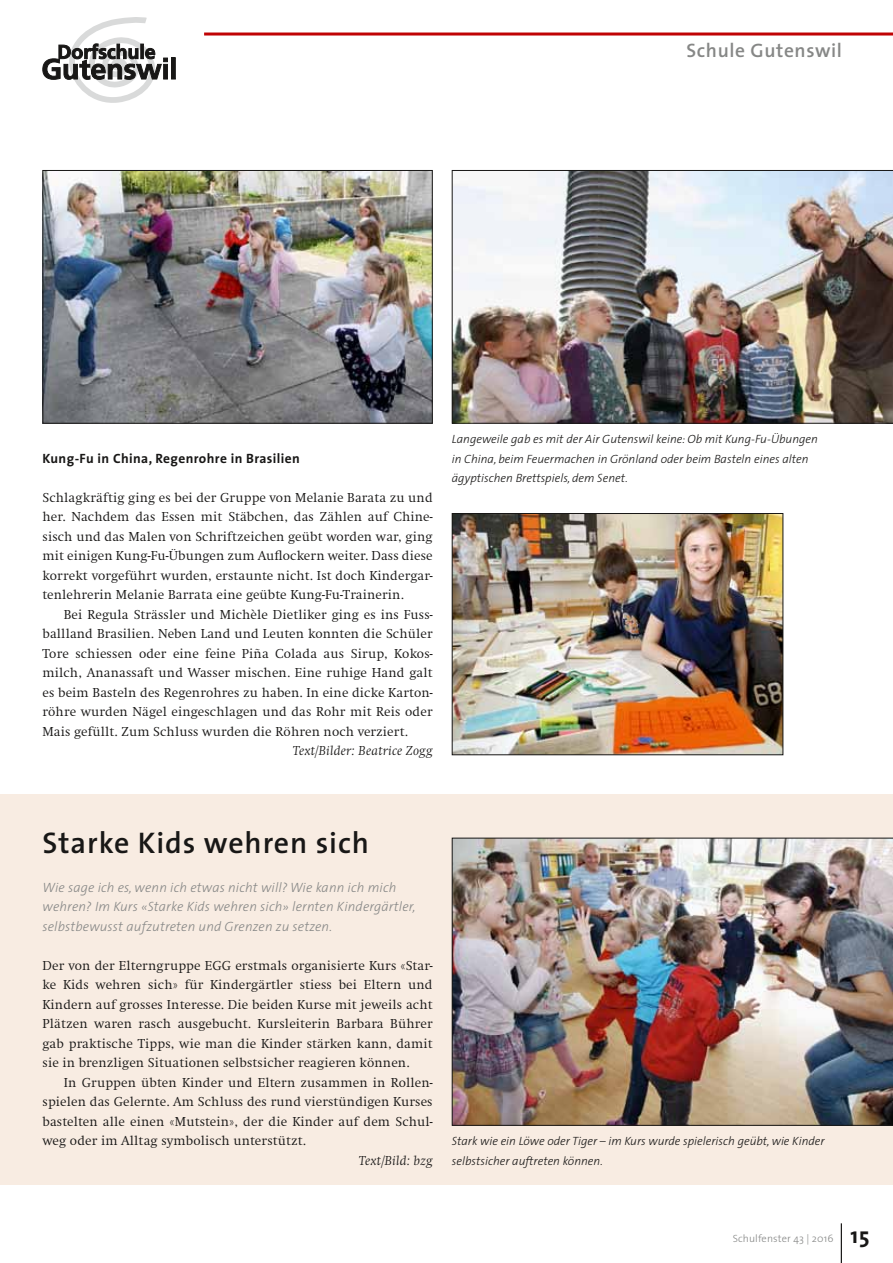
<style>
.page{position:relative;width:893px;height:1263px;background:#fff}
.page>*{position:absolute;margin:0;border:0;box-sizing:border-box;transform-origin:0 0}
.t1{font:600 30px "The Sans";letter-spacing:.03em;color:#181716}
.t2{font:600 19.5px "The Sans";letter-spacing:.03em;color:#868786}
.t3{font:300 13.5px "Swift";letter-spacing:.01em;color:#181716}
.t4{font:italic 300 13.5px/19.5px "The Sans";letter-spacing:.01em;color:#868786}
.t5{font:italic 300 13.5px "Swift";letter-spacing:.02em;color:#181716}
.t6{font:700 13.5px "The Sans";letter-spacing:.03em;color:#181716}
.t7{font:italic 300 12px/19.5px "The Sans";color:#181716}
.t8{font:300 10.5px "The Sans";letter-spacing:.01em;color:#868786}
.s1{font-weight:700;font-size:22.5px;color:#181716}
</style>
<div class="page">
<hr style="left:204px;top:33px;width:689px;height:3px;background:#c00304">
<hr style="left:841px;top:1223px;width:1px;height:40px;background:#181716">
<img style="left:45px;top:172px;width:386px;height:250px">
<div style="left:43px;top:170px;width:390px;height:254px;border:1px solid #181716"></div>
<img style="left:454px;top:515px;width:327px;height:238px">
<div style="left:452px;top:513px;width:331px;height:242px;border:1px solid #181716"></div>
<img style="left:452px;top:170px;width:441px;height:254px">
<hr style="left:172px;top:58px;width:3px;height:21px;background:#181716">
<div style="left:171px;top:57px;width:5px;height:22px;border:1px solid #181716"></div>
<svg style="left:43px;top:17px;width:125px;height:86px"></svg>
<div style="left:0;top:794px;width:893px;height:390px;background:#f8ece2"></div>
<img style="left:452px;top:838px;width:441px;height:288px">
<p class="t2" style="left:687px;top:34px;width:157px">Schule Gutenswil</p>
<p class="t6" style="left:43px;top:447px;width:259px">Kung-Fu in China, Regenrohre in Brasilien</p>
<p class="t3" style="left:43px;top:490px;width:392px">Schlagkräftig ging es bei der Gruppe von Melanie Barata zu und</p>
<p class="t3" style="left:43px;top:509px;width:392px">her. Nachdem das Essen mit Stäbchen, das Zählen auf Chine-</p>
<p class="t3" style="left:43px;top:529px;width:392px">sisch und das Malen von Schriftzeichen geübt worden war, ging</p>
<p class="t3" style="left:43px;top:548px;width:392px">mit einigen Kung-Fu-Übungen zum Auflockern weiter. Dass diese</p>
<p class="t3" style="left:43px;top:568px;width:392px">korrekt vorgeführt wurden, erstaunte nicht. Ist doch Kindergar-</p>
<p class="t3" style="left:43px;top:587px;width:363px">tenlehrerin Melanie Barrata eine geübte Kung-Fu-Trainerin.</p>
<p class="t3" style="left:64px;top:607px;width:370px">Bei Regula Strässler und Michèle Dietliker ging es ins Fuss-</p>
<p class="t3" style="left:43px;top:626px;width:392px">ballland Brasilien. Neben Land und Leuten konnten die Schüler</p>
<p class="t3" style="left:43px;top:646px;width:392px">Tore schiessen oder eine feine Piña Colada aus Sirup, Kokos-</p>
<p class="t3" style="left:43px;top:665px;width:392px">milch, Ananassaft und Wasser mischen. Eine ruhige Hand galt</p>
<p class="t3" style="left:43px;top:685px;width:392px">es beim Basteln des Regenrohres zu haben. In eine dicke Karton-</p>
<p class="t3" style="left:43px;top:704px;width:392px">röhre wurden Nägel eingeschlagen und das Rohr mit Reis oder</p>
<p class="t3" style="left:43px;top:724px;width:367px">Mais gefüllt. Zum Schluss wurden die Röhren noch verziert.</p>
<p class="t5" style="left:293px;top:743px;width:141px">Text/Bilder: Beatrice Zogg</p>
<p class="t7" style="left:452px;top:429px;width:368px">Langeweile gab es mit der Air Gutenswil keine: Ob mit Kung-Fu-Übungen in China, beim Feuermachen in Grönland oder beim Basteln eines alten ägyptischen Brettspiels, dem Senet.</p>
<p class="t1" style="left:43px;top:817px;width:328px">Starke Kids wehren sich</p>
<p class="t4" style="left:43px;top:877px;width:375px">Wie sage ich es, wenn ich etwas nicht will? Wie kann ich mich wehren? Im Kurs «Starke Kids wehren sich» lernten Kindergärtler, selbstbewusst aufzutreten und Grenzen zu setzen.</p>
<p class="t3" style="left:43px;top:958px;width:392px">Der von der Elterngruppe EGG erstmals organisierte Kurs «Star-</p>
<p class="t3" style="left:43px;top:977px;width:392px">ke Kids wehren sich» für Kindergärtler stiess bei Eltern und</p>
<p class="t3" style="left:43px;top:997px;width:392px">Kindern auf grosses Interesse. Die beiden Kurse mit jeweils acht</p>
<p class="t3" style="left:43px;top:1016px;width:392px">Plätzen waren rasch ausgebucht. Kursleiterin Barbara Bührer</p>
<p class="t3" style="left:43px;top:1036px;width:392px">gab praktische Tipps, wie man die Kinder stärken kann, damit</p>
<p class="t3" style="left:43px;top:1055px;width:368px">sie in brenzligen Situationen selbstsicher reagieren können.</p>
<p class="t3" style="left:64px;top:1075px;width:370px">In Gruppen übten Kinder und Eltern zusammen in Rollen-</p>
<p class="t3" style="left:43px;top:1094px;width:392px">spielen das Gelernte. Am Schluss des rund vierstündigen Kurses</p>
<p class="t3" style="left:43px;top:1114px;width:392px">bastelten alle einen «Mutstein», der die Kinder auf dem Schul-</p>
<p class="t3" style="left:43px;top:1133px;width:265px">weg oder im Alltag symbolisch unterstützt.</p>
<p class="t5" style="left:359px;top:1153px;width:75px">Text/Bild: bzg</p>
<p class="t7" style="left:452px;top:1131px;width:374px">Stark wie ein Löwe oder Tiger – im Kurs wurde spielerisch geübt, wie Kinder selbstsicher auftreten können.</p>
<p class="t8" style="left:733px;top:1230px;width:138px">Schulfenster 43 | 2016 <span class="s1">15</span></p>
</div>
